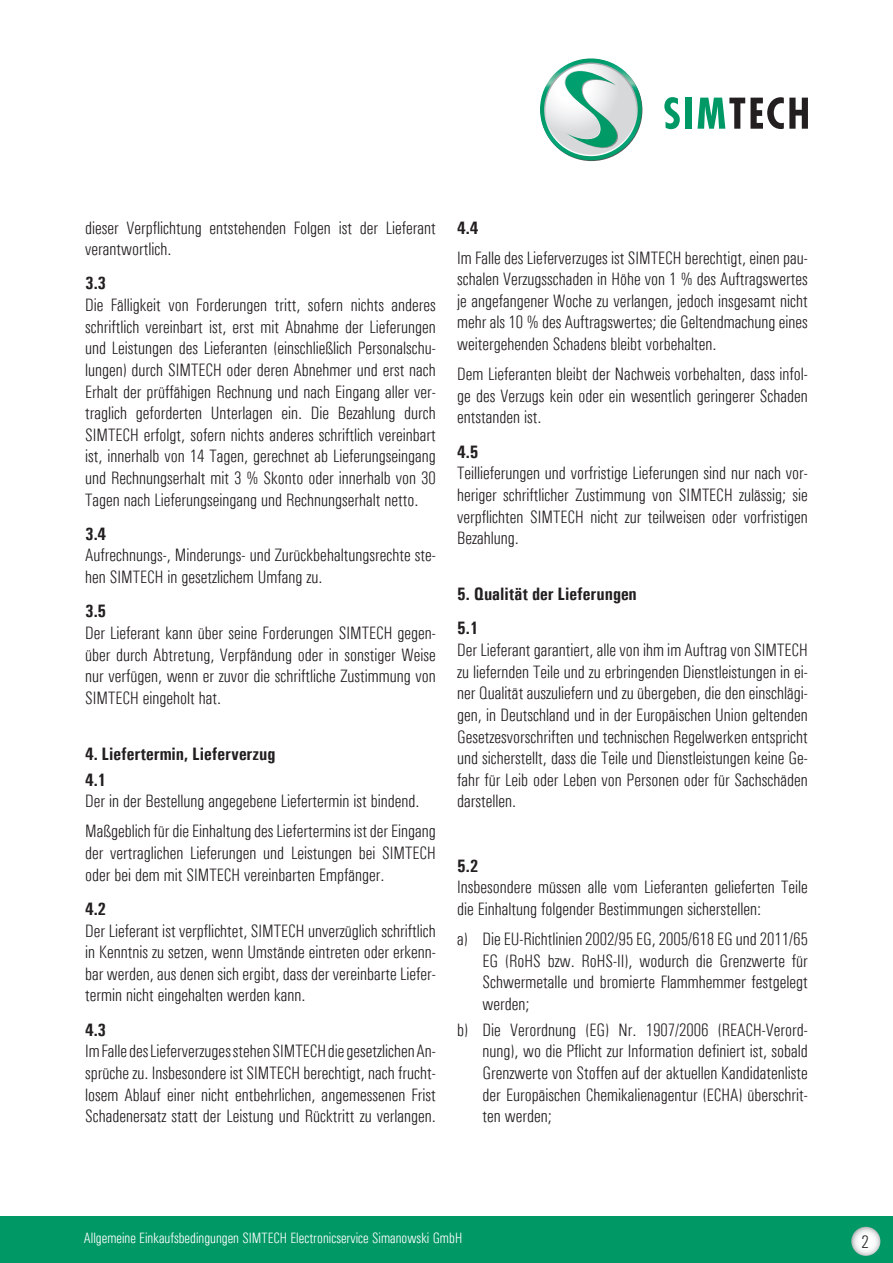
<style>
.page{position:relative;width:893px;height:1263px;background:#fff}
.page>*{position:absolute;margin:0;border:0;box-sizing:border-box;transform-origin:0 0}
.t1{font:300 condensed 18px/21.6px "Univers";color:#231f20;text-align:justify}
.t2{font:700 18px/25.8px "Univers Condensed";color:#231f20}
.t3{font:300 condensed 15px "Univers";color:#fff}
</style>
<div class="page">
<div style="left:0;top:1216px;width:893px;height:47px;background:#009864"></div>
<svg style="left:664px;top:97px;width:16px;height:32px"></svg>
<div style="left:686px;top:98px;width:6px;height:31px;background:#009864"></div>
<svg style="left:697px;top:97px;width:111px;height:32px"></svg>
<svg style="left:540px;top:58px;width:102px;height:102px"></svg>
<svg style="left:544px;top:63px;width:94px;height:93px"></svg>
<svg style="left:545px;top:64px;width:91px;height:91px"></svg>
<svg style="left:562px;top:71px;width:59px;height:80px"></svg>
<svg style="left:851px;top:1227px;width:29px;height:29px"></svg>
<p class="t1" style="left:85px;top:217px;width:352px">dieser Verpflichtung entstehenden Folgen ist der Lieferant verantwortlich.</p>
<p class="t2" style="left:85px;top:270px;width:23px">3.3</p>
<p class="t1" style="left:85px;top:294px;width:352px">Die Fälligkeit von Forderungen tritt, sofern nichts anderes schriftlich vereinbart ist, erst mit Abnahme der Lieferungen und Leistungen des Lieferanten (einschließlich Personalschu&shy;lungen) durch SIMTECH oder deren Abnehmer und erst nach Erhalt der prüffähigen Rechnung und nach Eingang aller ver&shy;traglich geforderten Unterlagen ein. Die Bezahlung durch SIMTECH erfolgt, sofern nichts anderes schriftlich vereinbart ist, innerhalb von 14 Tagen, gerechnet ab Lieferungseingang und Rechnungserhalt mit 3 % Skonto oder innerhalb von 30<br>Tagen nach Lieferungseingang und Rechnungserhalt netto.</p>
<p class="t2" style="left:85px;top:521px;width:23px">3.4</p>
<p class="t1" style="left:85px;top:545px;width:352px">Aufrechnungs-, Minderungs- und Zurückbehaltungsrechte ste&shy;hen SIMTECH in gesetzlichem Umfang zu.</p>
<p class="t2" style="left:85px;top:598px;width:23px">3.5</p>
<p class="t1" style="left:85px;top:622px;width:352px">Der Lieferant kann über seine Forderungen SIMTECH gegen&shy;über durch Abtretung, Verpfändung oder in sonstiger Weise nur verfügen, wenn er zuvor die schriftliche Zustimmung von SIMTECH eingeholt hat.</p>
<p class="t2" style="left:85px;top:741px;width:192px">4. Liefertermin, Lieferverzug<br>4.1</p>
<p class="t1" style="left:85px;top:786px;width:352px;line-height:30.2px">Der in der Bestellung angegebene Liefertermin ist bindend.<br>Maßgeblich für die Einhaltung des Liefertermins ist der Eingang</p>
<p class="t1" style="left:85px;top:842px;width:352px">der vertraglichen Lieferungen und Leistungen bei SIMTECH oder bei dem mit SIMTECH vereinbarten Empfänger.</p>
<p class="t2" style="left:85px;top:896px;width:23px">4.2</p>
<p class="t1" style="left:85px;top:920px;width:352px">Der Lieferant ist verpflichtet, SIMTECH unverzüglich schriftlich in Kenntnis zu setzen, wenn Umstände eintreten oder erkenn&shy;bar werden, aus denen sich ergibt, dass der vereinbarte Liefer&shy;termin nicht eingehalten werden kann.</p>
<p class="t2" style="left:85px;top:1016px;width:23px">4.3</p>
<p class="t1" style="left:85px;top:1040px;width:352px">Im Falle des Lieferverzuges stehen SIMTECH die gesetzlichen An&shy;sprüche zu. Insbesondere ist SIMTECH berechtigt, nach frucht&shy;losem Ablauf einer nicht entbehrlichen, angemessenen Frist Schadenersatz statt der Leistung und Rücktritt zu verlangen.</p>
<p class="t2" style="left:457px;top:214px;width:23px">4.4</p>
<p class="t1" style="left:457px;top:247px;width:352px">Im Falle des Lieferverzuges ist SIMTECH berechtigt, einen pau&shy;schalen Verzugsschaden in Höhe von 1 % des Auftragswertes je angefangener Woche zu verlangen, jedoch insgesamt nicht mehr als 10 % des Auftragswertes; die Geltendmachung eines weitergehenden Schadens bleibt vorbehalten.</p>
<p class="t1" style="left:457px;top:363px;width:352px">Dem Lieferanten bleibt der Nachweis vorbehalten, dass infol&shy;ge des Verzugs kein oder ein wesentlich geringerer Schaden entstanden ist.</p>
<p class="t2" style="left:457px;top:439px;width:23px">4.5</p>
<p class="t1" style="left:457px;top:462px;width:352px">Teillieferungen und vorfristige Lieferungen sind nur nach vor&shy;heriger schriftlicher Zustimmung von SIMTECH zulässig; sie verpflichten SIMTECH nicht zur teilweisen oder vorfristigen Bezahlung.</p>
<p class="t2" style="left:457px;top:577px;width:181px;line-height:34.3px">5. Qualität der Lieferungen<br>5.1</p>
<p class="t1" style="left:457px;top:639px;width:352px">Der Lieferant garantiert, alle von ihm im Auftrag von SIMTECH zu liefernden Teile und zu erbringenden Dienstleistungen in ei&shy;ner Qualität auszuliefern und zu übergeben, die den einschlägi&shy;gen, in Deutschland und in der Europäischen Union geltenden Gesetzesvorschriften und technischen Regelwerken entspricht und sicherstellt, dass die Teile und Dienstleistungen keine Ge&shy;fahr für Leib oder Leben von Personen oder für Sachschäden darstellen.</p>
<p class="t2" style="left:457px;top:852px;width:23px">5.2</p>
<p class="t1" style="left:457px;top:876px;width:352px">Insbesondere müssen alle vom Lieferanten gelieferten Teile die Einhaltung folgender Bestimmungen sicherstellen:</p>
<p class="t1" style="left:483px;top:928px;width:327px;text-indent:-26px">a) Die EU-Richtlinien 2002/95 EG, 2005/618 EG und 2011/65<br>EG (RoHS bzw. RoHS-II), wodurch die Grenzwerte für Schwermetalle und bromierte Flammhemmer festgelegt werden;</p>
<p class="t1" style="left:483px;top:1019px;width:327px;text-indent:-26px">b) Die Verordnung (EG) Nr. 1907/2006 (REACH-Verord&shy;nung), wo die Pflicht zur Information definiert ist, sobald Grenzwerte von Stoffen auf der aktuellen Kandidatenliste der Europäischen Chemikalienagentur (ECHA) überschrit&shy;ten werden;</p>
<p class="t3" style="left:84px;top:1229px;width:380px">Allgemeine Einkaufsbedingungen SIMTECH Electronicservice Simanowski GmbH</p>
<p class="t1" style="left:862px;top:1231px;width:9px">2</p>
</div>
